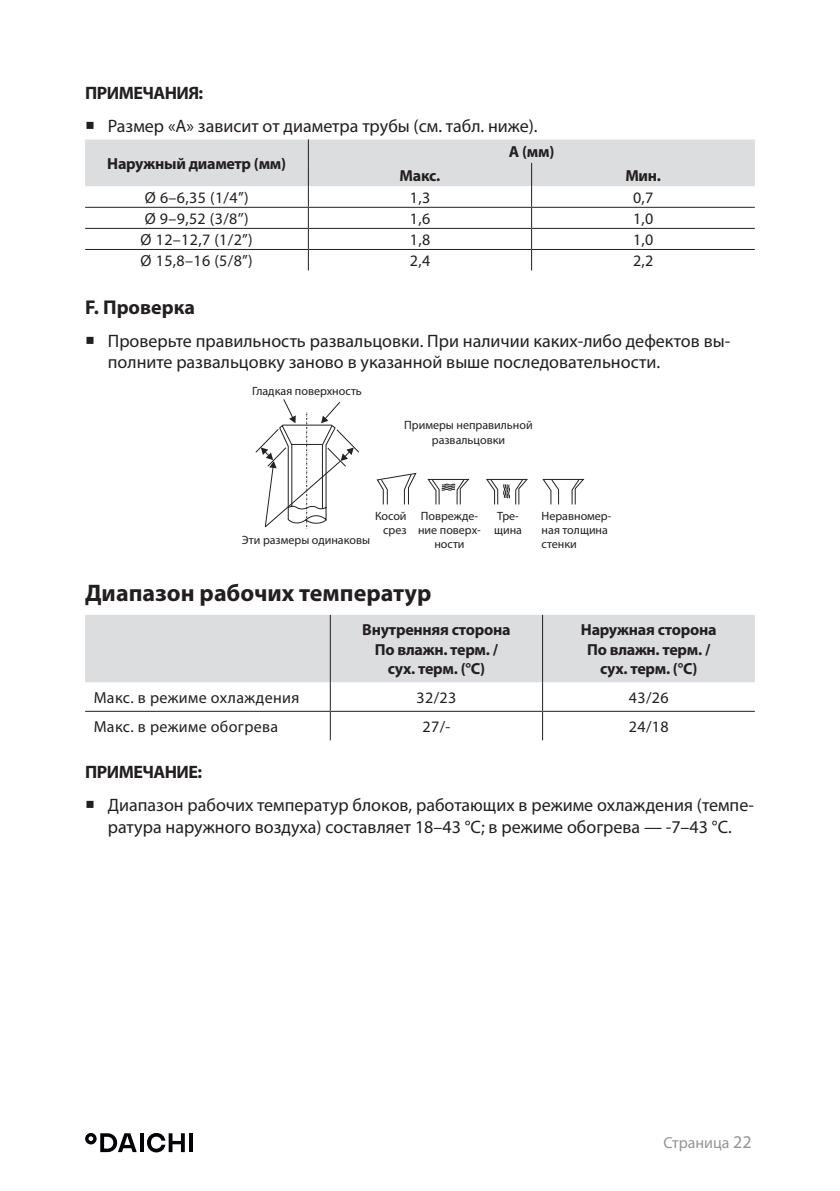
<style>
.page{position:relative;width:840px;height:1191px;background:#fff}
.page>*{position:absolute;margin:0;border:0;box-sizing:border-box;transform-origin:0 0}
.t1{font:700 24px "Myriad Pro";color:#231f20}
.t2{font:700 20px "Myriad Pro";color:#231f20}
.t3{font:18px/21.6px "Myriad Pro";color:#231f20}
.t4{font:700 18px "Myriad Pro";letter-spacing:-.03em;color:#231f20}
.t5{font:16px "Myriad Pro";letter-spacing:.02em;color:#231f20}
.t6{font:700 16px/19.2px "Myriad Pro";letter-spacing:-.015em;color:#231f20;text-align:center}
.t7{font:16px "Myriad Pro";color:#939598}
.t8{font:12px/14.4px "Myriad Pro";color:#231f20;text-align:center}
.s1{font-size:18px}
</style>
<div class="page">
<hr style="left:140px;top:1133px;width:3px;height:19px;background:#010106">
<hr style="left:189px;top:1133px;width:4px;height:19px;background:#010106">
<svg style="left:147px;top:1133px;width:38px;height:19px"></svg>
<svg style="left:85px;top:1133px;width:52px;height:19px"></svg>
<svg style="left:85px;top:139px;width:669px;height:131px"></svg>
<svg style="left:376px;top:472px;width:41px;height:33px"></svg>
<svg style="left:427px;top:478px;width:101px;height:27px"></svg>
<svg style="left:542px;top:478px;width:42px;height:27px"></svg>
<svg style="left:255px;top:399px;width:104px;height:130px"></svg>
<div style="left:85px;top:615px;width:669px;height:67px;background:#dcdddf"></div>
<hr style="left:329px;top:615px;width:1px;height:67px;background:#231f20">
<hr style="left:541px;top:615px;width:1px;height:67px;background:#231f20">
<hr style="left:85px;top:711px;width:245px;height:1px;background:#231f20">
<hr style="left:330px;top:711px;width:212px;height:1px;background:#231f20">
<svg style="left:329px;top:682px;width:1px;height:58px"></svg>
<hr style="left:542px;top:711px;width:212px;height:1px;background:#231f20">
<p class="t4" style="left:85px;top:81px;width:119px">ПРИМЕЧАНИЯ:</p>
<p class="t3" style="left:108px;top:114px;width:431px">Размер «А» зависит от диаметра трубы (см. табл. ниже).</p>
<p class="t6" style="left:107px;top:153px;width:180px">Наружный диаметр (мм)</p>
<p class="t6" style="left:508px;top:142px;width:47px">A (мм)</p>
<p class="t6" style="left:399px;top:165px;width:42px">Макс.</p>
<p class="t6" style="left:625px;top:165px;width:37px">Мин.</p>
<p class="t5" style="left:145px;top:187px;width:105px">Ø 6–6,35 (1/4”)</p>
<p class="t5" style="left:409px;top:187px;width:22px">1,3</p>
<p class="t5" style="left:632px;top:187px;width:22px">0,7</p>
<p class="t5" style="left:145px;top:209px;width:105px">Ø 9–9,52 (3/8’’)</p>
<p class="t5" style="left:409px;top:209px;width:22px">1,6</p>
<p class="t5" style="left:632px;top:209px;width:22px">1,0</p>
<p class="t5" style="left:140px;top:230px;width:114px">Ø 12–12,7 (1/2”)</p>
<p class="t5" style="left:409px;top:230px;width:22px">1,8</p>
<p class="t5" style="left:632px;top:230px;width:22px">1,0</p>
<p class="t5" style="left:140px;top:251px;width:114px">Ø 15,8–16 (5/8”)</p>
<p class="t5" style="left:409px;top:251px;width:22px">2,4</p>
<p class="t5" style="left:632px;top:251px;width:22px">2,2</p>
<p class="t2" style="left:85px;top:294px;width:111px">F. Проверка</p>
<p class="t3" style="left:108px;top:330px;width:623px">Проверьте правильность развальцовки. При наличии каких-либо дефектов вы&shy;полните развальцовку заново в указанной выше последовательности.</p>
<p class="t8" style="left:252px;top:384px;width:111px">Гладкая поверхность</p>
<p class="t8" style="left:404px;top:418px;width:130px">Примеры неправильной развальцовки</p>
<p class="t8" style="left:375px;top:508px;width:33px;text-align:right">Косой срез</p>
<p class="t8" style="left:418px;top:508px;width:64px">Поврежде&shy;ние поверх&shy;ности</p>
<p class="t8" style="left:494px;top:508px;width:29px;text-align:left">Тре&shy;щина</p>
<p class="t8" style="left:541px;top:508px;width:71px;text-align:left">Неравномер&shy;ная толщина стенки</p>
<p class="t8" style="left:242px;top:532px;width:129px">Эти размеры одинаковы</p>
<h1 class="t1" style="left:85px;top:577px;width:348px">Диапазон рабочих температур</h1>
<p class="t6" style="left:362px;top:620px;width:150px">Внутренняя сторона<br>По влажн. терм. / сух. терм. (°С)</p>
<p class="t6" style="left:580px;top:620px;width:137px">Наружная сторона<br>По влажн. терм. / сух. терм. (°С)</p>
<p class="t5" style="left:94px;top:687px;width:207px">Макс. в режиме охлаждения</p>
<p class="t5" style="left:416px;top:687px;width:41px">32/23</p>
<p class="t5" style="left:628px;top:687px;width:41px">43/26</p>
<p class="t5" style="left:94px;top:716px;width:186px">Макс. в режиме обогрева</p>
<p class="t5" style="left:422px;top:716px;width:29px">27/-</p>
<p class="t5" style="left:628px;top:716px;width:41px">24/18</p>
<p class="t4" style="left:85px;top:760px;width:118px">ПРИМЕЧАНИЕ:</p>
<p class="t3" style="left:108px;top:793px;width:647px">Диапазон рабочих температур блоков, работающих в режиме охлаждения (темпе&shy;ратура наружного воздуха) составляет 18–43 °C; в режиме обогрева — -7–43 °C.</p>
<p class="t7" style="left:663px;top:1132px;width:90px">Страница <span class="s1">22</span></p>
</div>
